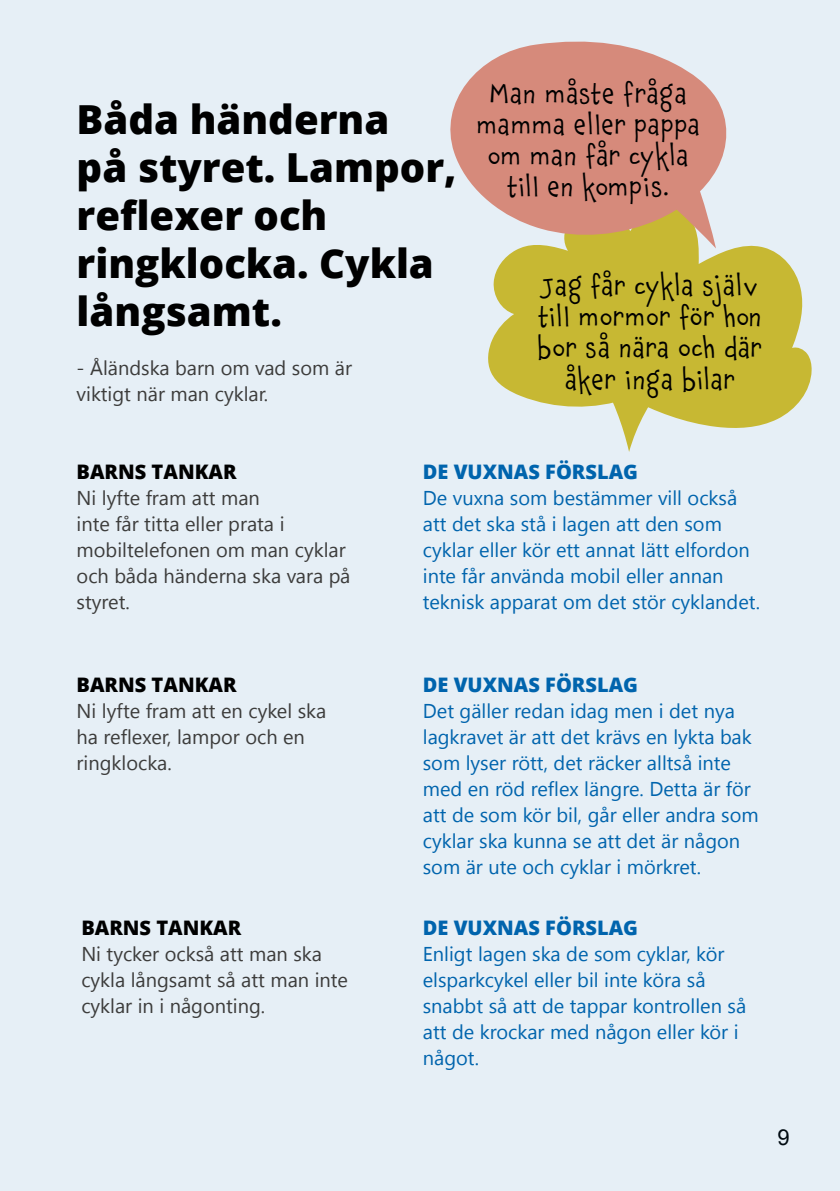
<style>
.page{position:relative;width:840px;height:1191px;background:#fff}
.page>*{position:absolute;margin:0;border:0;box-sizing:border-box;transform-origin:0 0}
.t1{font:800 40px/48px "Open Sans";color:#000}
.t2{font:26px/31.2px "Chaloops";letter-spacing:.05em;color:#000;text-align:center}
.t3{font:22px "Arial";color:#000}
.t4{font:20px/26px "Segoe UI";color:#0064ad}
.t5{font:20px/26px "Segoe UI";color:#3c3c3b}
.t6{font:800 20px "Open Sans";color:#0064ad}
.t7{font:800 20px "Open Sans";color:#000}
</style>
<div class="page">
<div style="left:0;top:0;width:839px;height:1191px;background:#e6eff6"></div>
<svg style="left:622px;top:429px;width:15px;height:23px"></svg>
<svg style="left:488px;top:240px;width:323px;height:189px;fill:#c7b833"></svg>
<svg style="left:628px;top:240px;width:87px;height:8px"></svg>
<svg style="left:450px;top:41px;width:277px;height:199px;fill:#d68a7b"></svg>
<h1 class="t1" style="left:77px;top:93px;width:381px">Båda händerna<br>på styret. Lampor, reflexer och ringklocka. Cykla långsamt.</h1>
<p class="t5" style="left:77px;top:354px;width:277px">- Åländska barn om vad som är viktigt när man cyklar.</p>
<h2 class="t2" style="left:476px;top:78px;width:224px">Man måste fråga mamma eller pappa om man får cykla till en kompis.</h2>
<h2 class="t2" style="left:537px;top:270px;width:225px">Jag får cykla själv till mormor för hon bor så nära och där åker inga bilar</h2>
<p class="t7" style="left:77px;top:456px;width:161px">BARNS TANKAR</p>
<p class="t5" style="left:77px;top:484px;width:275px">Ni lyfte fram att man<br>inte får titta eller prata i mobiltelefonen om man cyklar och båda händerna ska vara på styret.</p>
<p class="t6" style="left:422px;top:456px;width:217px">DE VUXNAS FÖRSLAG</p>
<p class="t4" style="left:422px;top:484px;width:338px">De vuxna som bestämmer vill också att det ska stå i lagen att den som cyklar eller kör ett annat lätt elfordon inte får använda mobil eller annan teknisk apparat om det stör cyklandet.</p>
<p class="t7" style="left:77px;top:669px;width:161px">BARNS TANKAR</p>
<p class="t5" style="left:77px;top:697px;width:251px">Ni lyfte fram att en cykel ska ha reflexer, lampor och en ringklocka.</p>
<p class="t7" style="left:81px;top:912px;width:161px">BARNS TANKAR</p>
<p class="t5" style="left:81px;top:939px;width:268px">Ni tycker också att man ska cykla långsamt så att man inte cyklar in i någonting.</p>
<p class="t6" style="left:422px;top:669px;width:217px">DE VUXNAS FÖRSLAG</p>
<p class="t4" style="left:422px;top:697px;width:337px">Det gäller redan idag men i det nya lagkravet är att det krävs en lykta bak som lyser rött, det räcker alltså inte med en röd reflex längre. Detta är för att de som kör bil, går eller andra som cyklar ska kunna se att det är någon som är ute och cyklar i mörkret.</p>
<p class="t6" style="left:422px;top:912px;width:217px">DE VUXNAS FÖRSLAG</p>
<p class="t4" style="left:422px;top:939px;width:324px">Enligt lagen ska de som cyklar, kör elsparkcykel eller bil inte köra så snabbt så att de tappar kontrollen så att de krockar med någon eller kör i något.</p>
<p class="t3" style="left:777px;top:1122px;width:14px">9</p>
</div>
